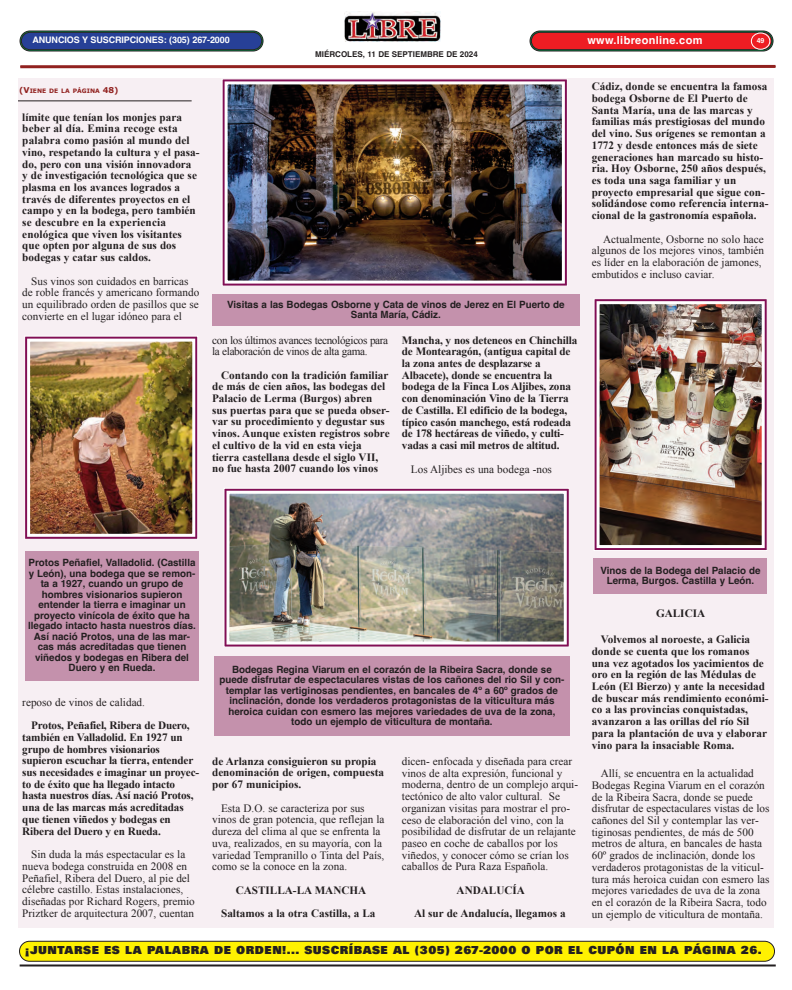
<style>
.page{position:relative;width:792px;height:990px;background:#fff}
.page>*{position:absolute;margin:0;border:0;box-sizing:border-box;transform-origin:0 0}
.t1{font:12px "Univers Ultra Bold DTC";letter-spacing:.035em;color:#231f20}
.t2{font:700 11.2px/11.7px "Times New Roman";color:#231f20}
.t3{font:11.2px/11.7px "Times New Roman";color:#231f20}
.t4{font:11.2px/11.7px "Times New Roman";letter-spacing:-.03em;color:#231f20}
.t5{font:700 11px "Helvetica";letter-spacing:.03em;color:#fff}
.t6{font:700 10px/10.5px "Helvetica";color:#231f20;text-align:center}
.t7{font:700 9px "Helvetica";letter-spacing:-.01em;color:#fff}
.t8{font:700 8px "Helvetica";color:#231f20}
.t9{font:700 7px "Helvetica";color:#fff}
.t10{font:700 6px "Verdana";color:#91211f}
.s1{font-size:8px}
</style>
<div class="page">
<img style="left:345px;top:11px;width:95px;height:31px">
<svg style="left:19px;top:30px;width:245px;height:22px;background:#334b85"></svg>
<svg style="left:529px;top:30px;width:245px;height:22px;background:#c03535"></svg>
<hr style="left:20px;top:964px;width:756px;height:2px;background:#231f20">
<svg style="left:20px;top:64px;width:756px;height:5px"></svg>
<svg style="left:19px;top:941px;width:756px;height:21px;background:#ecdf07"></svg>
<div style="left:18px;top:78px;width:756px;height:850px;background:#f7eff3"></div>
<img style="left:229px;top:85px;width:332px;height:195px">
<div style="left:222px;top:78px;width:346px;height:209px;border:1px solid #fff"></div>
<div style="left:225px;top:81px;width:340px;height:203px;border:3px solid #fff"></div>
<img style="left:231px;top:495px;width:332px;height:146px">
<div style="left:224px;top:488px;width:346px;height:160px;border:1px solid #fff"></div>
<div style="left:227px;top:491px;width:340px;height:154px;border:3px solid #fff"></div>
<img style="left:601px;top:305px;width:160px;height:239px">
<div style="left:594px;top:298px;width:174px;height:253px;border:1px solid #fff"></div>
<div style="left:597px;top:301px;width:168px;height:247px;border:3px solid #fff"></div>
<img style="left:31px;top:343px;width:160px;height:190px">
<div style="left:25px;top:336px;width:173px;height:203px;border:4px solid #810e54"></div>
<div style="left:24px;top:336px;width:174px;height:204px;border:1px solid #fff"></div>
<div style="left:27px;top:339px;width:168px;height:198px;border:3px solid #fff"></div>
<div style="left:212px;top:294px;width:368px;height:32px;background:#c491ac"></div>
<div style="left:594px;top:558px;width:173px;height:36px;background:#c491ac"></div>
<div style="left:214px;top:656px;width:356px;height:80px;background:#c491ac"></div>
<div style="left:25px;top:551px;width:174px;height:130px;background:#c491ac"></div>
<hr style="left:18px;top:100px;width:174px;height:1px;background:#231f20">
<p class="t7" style="left:32px;top:36px;width:199px">ANUNCIOS Y SUSCRIPCIONES: (305) 267-2000</p>
<p class="t5" style="left:587px;top:35px;width:117px">www.libreonline.com</p>
<p class="t9" style="left:757px;top:37px;width:9px">49</p>
<p class="t8" style="left:315px;top:50px;width:164px">MIÉRCOLES, 11 DE SEPTIEMBRE DE 2024</p>
<p class="t10" style="left:19px;top:87px;width:101px"><span class="s1">(V</span>IENE DE LA PÁGINA <span class="s1">48)</span></p>
<p class="t2" style="left:22px;top:111px;width:179px">límite que tenían los monjes para beber al día. Emina recoge esta palabra como pasión al mundo del vino, respetando la cultura y el pasa&shy;do, pero con una visión innovadora y de investigación tecnológica que se plasma en los avances logrados a través de diferentes proyectos en el campo y en la bodega, pero también se descubre en la experiencia enológica que viven los visitantes que opten por alguna de sus dos bodegas y catar sus caldos.</p>
<p class="t3" style="left:22px;top:275px;width:179px;text-indent:9px">Sus vinos son cuidados en barricas de roble francés y americano formando un equilibrado orden de pasillos que se convierte en el lugar idóneo para el</p>
<p class="t6" style="left:227px;top:300px;width:339px">Visitas a las Bodegas Osborne y Cata de vinos de Jerez en El Puerto de<br>Santa María, Cádiz.</p>
<p class="t4" style="left:212px;top:334px;width:178px">con los últimos avances tecnológicos para la elaboración de vinos de alta gama.</p>
<p class="t2" style="left:212px;top:369px;width:179px;text-indent:9px">Contando con la tradición familiar de más de cien años, las bodegas del Palacio de Lerma (Burgos) abren sus puertas para que se pueda obser&shy;var su procedimiento y degustar sus vinos. Aunque existen registros sobre el cultivo de la vid en esta vieja tierra castellana desde el siglo VII, no fue hasta 2007 cuando los vinos</p>
<p class="t2" style="left:402px;top:334px;width:177px">Mancha, y nos deteneos en Chinchilla de Montearagón, (antigua capital de la zona antes de desplazarse a Albacete), donde se encuentra la bodega de la Finca Los Aljibes, zona con denominación Vino de la Tierra de Castilla. El edificio de la bodega, típico casón manchego, está rodeada de 178 hectáreas de viñedo, y culti&shy;vadas a casi mil metros de altitud.</p>
<p class="t3" style="left:411px;top:463px;width:143px">Los Aljibes es una bodega -nos</p>
<p class="t2" style="left:592px;top:81px;width:178px">Cádiz, donde se encuentra la famosa bodega Osborne de El Puerto de Santa María, una de las marcas y familias más prestigiosas del mundo del vino. Sus orígenes se remontan a 1772 y desde entonces más de siete generaciones han marcado su histo&shy;ria. Hoy Osborne, 250 años después, es toda una saga familiar y un proyecto empresarial que sigue con&shy;solidándose como referencia interna&shy;cional de la gastronomía española.</p>
<p class="t3" style="left:592px;top:233px;width:174px;text-indent:11px">Actualmente, Osborne no solo hace algunos de los mejores vinos, también es líder en la elaboración de jamones, embutidos e incluso caviar.</p>
<p class="t6" style="left:28px;top:558px;width:169px">Protos Peñafiel, Valladolid. (Castilla y León), una bodega que se remon&shy;ta a 1927, cuando un grupo de hombres visionarios supieron entender la tierra e imaginar un proyecto vinícola de éxito que ha llegado intacto hasta nuestros días.<br>Así nació Protos, una de las mar&shy;cas más acreditadas que tienen viñedos y bodegas en Ribera del<br>Duero y en Rueda.</p>
<p class="t3" style="left:22px;top:696px;width:124px">reposo de vinos de calidad.</p>
<p class="t2" style="left:22px;top:720px;width:178px;text-indent:9px">Protos, Peñafiel, Ribera de Duero, también en Valladolid. En 1927 un grupo de hombres visionarios supieron escuchar la tierra, entender sus necesidades e imaginar un proyec&shy;to de éxito que ha llegado intacto hasta nuestros días. Así nació Protos, una de las marcas más acreditadas que tienen viñedos y bodegas en Ribera del Duero y en Rueda.</p>
<p class="t3" style="left:22px;top:849px;width:174px;text-indent:9px">Sin duda la más espectacular es la nueva bodega construida en 2008 en Peñafiel, Ribera del Duero, al pie del célebre castillo. Estas instalaciones, diseñadas por Richard Rogers, premio Priztker de arquitectura 2007, cuentan</p>
<p class="t6" style="left:220px;top:665px;width:346px">Bodegas Regina Viarum en el corazón de la Ribeira Sacra, donde se puede disfrutar de espectaculares vistas de los cañones del rio Sil y con&shy;templar las vertiginosas pendientes, en bancales de 4º a 60º grados de inclinación, donde los verdaderos protagonistas de la viticultura más heroica cuidan con esmero las mejores variedades de uva de la zona, todo un ejemplo de viticultura de montaña.</p>
<p class="t2" style="left:212px;top:755px;width:173px">de Arlanza consiguieron su propia denominación de origen, compuesta por 67 municipios.</p>
<p class="t3" style="left:212px;top:802px;width:174px;text-indent:9px">Esta D.O. se caracteriza por sus vinos de gran potencia, que reflejan la dureza del clima al que se enfrenta la uva, realizados, en su mayoría, con la variedad Tempranillo o Tinta del País, como se la conoce en la zona.</p>
<p class="t2" style="left:221px;top:878px;width:156px;line-height:23.2px;text-align:center">CASTILLA-LA MANCHA<br>Saltamos a la otra Castilla, a La</p>
<p class="t3" style="left:402px;top:755px;width:178px">dicen- enfocada y diseñada para crear vinos de alta expresión, funcional y moderna, dentro de un complejo arqui&shy;tectónico de alto valor cultural. Se organizan visitas para mostrar el pro&shy;ceso de elaboración del vino, con la posibilidad de disfrutar de un relajante paseo en coche de caballos por los viñedos, y conocer cómo se crían los caballos de Pura Raza Española.</p>
<p class="t2" style="left:414px;top:878px;width:153px;line-height:23.6px;text-align:center">ANDALUCÍA<br>Al sur de Andalucía, llegamos a</p>
<p class="t6" style="left:601px;top:566px;width:161px">Vinos de la Bodega del Palacio de<br>Lerma, Burgos. Castilla y León.</p>
<p class="t2" style="left:656px;top:607px;width:51px">GALICIA</p>
<p class="t2" style="left:592px;top:634px;width:178px;text-indent:9px">Volvemos al noroeste, a Galicia donde se cuenta que los romanos una vez agotados los yacimientos de oro en la región de las Médulas de León (El Bierzo) y ante la necesidad de buscar más rendimiento económi&shy;co a las provincias conquistadas, avanzaron a las orillas del río Sil para la plantación de uva y elaborar vino para la insaciable Roma.</p>
<p class="t3" style="left:592px;top:768px;width:179px;text-indent:9px">Allí, se encuentra en la actualidad Bodegas Regina Viarum en el corazón de la Ribeira Sacra, donde se puede disfrutar de espectaculares vistas de los cañones del Sil y contemplar las ver&shy;tiginosas pendientes, de más de 500 metros de altura, en bancales de hasta 60º grados de inclinación, donde los verdaderos protagonistas de la viticul&shy;tura más heroica cuidan con esmero las mejores variedades de uva de la zona en el corazón de la Ribeira Sacra, todo un ejemplo de viticultura de montaña.</p>
<p class="t1" style="left:25px;top:946px;width:738px">¡JUNTARSE ES LA PALABRA DE ORDEN!... SUSCRÍBASE AL (305) 267-2000 O POR EL CUPÓN EN LA PÁGINA 26.</p>
</div>
